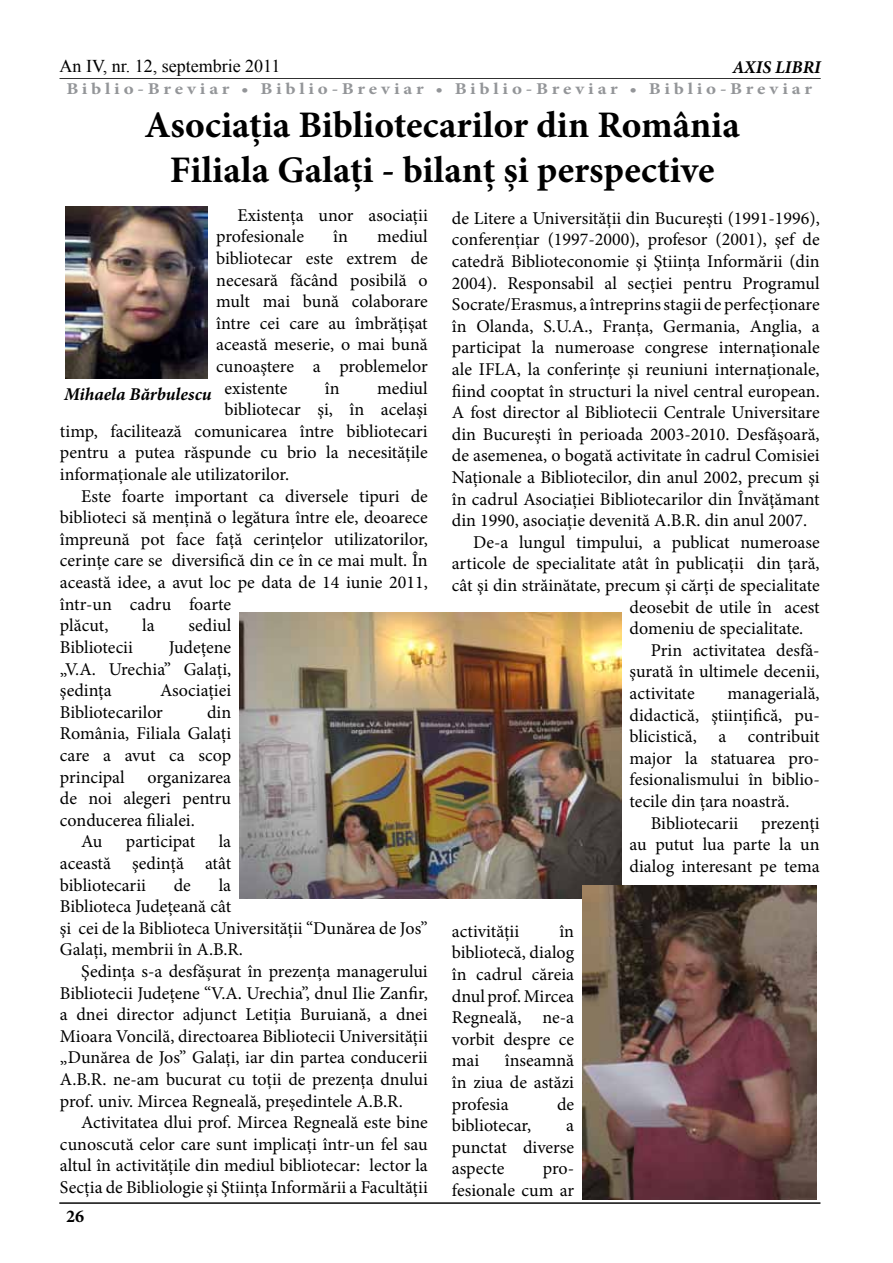
<style>
.page{position:relative;width:893px;height:1263px;background:#fff}
.page>*{position:absolute;margin:0;border:0;box-sizing:border-box;transform-origin:0 0}
.t1{font:700 37.5px/45px "Minion Pro";color:#000;text-align:center}
.t2{font:18px/21.6px "Minion Pro";color:#000;text-align:justify}
.t3{font:italic 700 18px "Minion Pro";color:#000}
.t4{font:18px "Times New Roman";color:#000}
.t5{font:700 18px "Minion Pro";color:#000}
.t6{font:700 16.5px "Minion Pro";letter-spacing:.195em;color:#939598;scale:1.15 1}
</style>
<div class="page">
<hr style="left:60px;top:78px;width:761px;height:1px;background:#000">
<hr style="left:59px;top:1202px;width:761px;height:2px;background:#000">
<img style="left:66px;top:207px;width:142px;height:171px">
<img style="left:240px;top:612px;width:381px;height:286px">
<img style="left:583px;top:886px;width:234px;height:313px">
<p class="t4" style="left:60px;top:54px;width:222px">An IV, nr. 12, septembrie 2011</p>
<p class="t3" style="left:732px;top:54px;width:90px">AXIS LIBRI</p>
<p class="t6" style="left:66px;top:77px;width:650px">Biblio-Breviar • Biblio-Breviar • Biblio-Breviar • Biblio-Breviar</p>
<h1 class="t1" style="left:144px;top:102px;width:597px">Asociaţia Bibliotecarilor din România<br>Filiala Galaţi - bilanţ şi perspective</h1>
<p class="t2" style="left:452px;top:207px;width:369px">de Litere a Universităţii din Bucureşti (1991-1996),</p>
<p class="t2" style="left:452px;top:229px;width:369px">conferenţiar (1997-2000), profesor (2001), şef de</p>
<p class="t2" style="left:452px;top:251px;width:369px">catedră Biblioteconomie şi Ştiinţa Informării (din</p>
<p class="t2" style="left:452px;top:272px;width:369px">2004). Responsabil al secţiei pentru Programul</p>
<p class="t2" style="left:452px;top:294px;width:369px">Socrate/Erasmus, a întreprins stagii de perfecţionare</p>
<p class="t2" style="left:452px;top:315px;width:369px">în Olanda, S.U.A., Franţa, Germania, Anglia, a</p>
<p class="t2" style="left:452px;top:337px;width:369px">participat la numeroase congrese internaţionale</p>
<p class="t2" style="left:452px;top:359px;width:369px">ale IFLA, la conferinţe şi reuniuni internaţionale,</p>
<p class="t2" style="left:452px;top:380px;width:369px">fiind cooptat în structuri la nivel central european.</p>
<p class="t2" style="left:452px;top:402px;width:369px">A fost director al Bibliotecii Centrale Universitare</p>
<p class="t2" style="left:452px;top:423px;width:369px">din Bucureşti în perioada 2003-2010. Desfășoară,</p>
<p class="t2" style="left:452px;top:445px;width:369px">de asemenea, o bogată activitate în cadrul Comisiei</p>
<p class="t2" style="left:452px;top:467px;width:369px">Naţionale a Bibliotecilor, din anul 2002, precum şi</p>
<p class="t2" style="left:452px;top:488px;width:369px">în cadrul Asociaţiei Bibliotecarilor din Învăţămant</p>
<p class="t2" style="left:452px;top:510px;width:357px">din 1990, asociaţie devenită A.B.R. din anul 2007.</p>
<p class="t2" style="left:473px;top:531px;width:348px">De-a lungul timpului, a publicat numeroase</p>
<p class="t2" style="left:452px;top:553px;width:369px">articole de specialitate atât în publicaţii din ţară,</p>
<p class="t2" style="left:452px;top:575px;width:369px">cât şi din străinătate, precum şi cărţi de specialitate</p>
<p class="t2" style="left:630px;top:596px;width:192px">deosebit de utile în acest</p>
<p class="t2" style="left:630px;top:618px;width:175px">domeniu de specialitate.</p>
<p class="t2" style="left:651px;top:639px;width:168px">Prin activitatea desfă-</p>
<p class="t2" style="left:630px;top:661px;width:192px">şurată în ultimele decenii,</p>
<p class="t2" style="left:630px;top:683px;width:67px">activitate</p>
<p class="t2" style="left:727px;top:683px;width:94px">managerială,</p>
<p class="t2" style="left:630px;top:704px;width:190px">didactică, ştiinţifică, pu-</p>
<p class="t2" style="left:630px;top:726px;width:192px">blicistică, a contribuit</p>
<p class="t2" style="left:630px;top:747px;width:190px">major la statuarea pro-</p>
<p class="t2" style="left:630px;top:769px;width:190px">fesionalismului în biblio-</p>
<p class="t2" style="left:630px;top:791px;width:161px">tecile din ţara noastră.</p>
<p class="t2" style="left:651px;top:812px;width:89px">Bibliotecarii</p>
<p class="t2" style="left:216px;top:204px;width:213px;text-indent:21px">Existenţa unor asociaţii profesionale</p>
<p class="t2" style="left:333px;top:226px;width:16px">în</p>
<p class="t2" style="left:377px;top:226px;width:52px">mediul</p>
<p class="t2" style="left:216px;top:248px;width:213px">bibliotecar este extrem de</p>
<p class="t2" style="left:216px;top:269px;width:213px">necesară făcând posibilă o</p>
<p class="t2" style="left:216px;top:291px;width:213px">mult mai bună colaborare</p>
<p class="t2" style="left:216px;top:312px;width:213px">între cei care au îmbrăţişat</p>
<p class="t2" style="left:216px;top:334px;width:213px">această meserie, o mai bună</p>
<p class="t2" style="left:216px;top:356px;width:213px">cunoaştere a problemelor</p>
<p class="t2" style="left:225px;top:377px;width:64px">existente</p>
<p class="t2" style="left:325px;top:377px;width:16px">în</p>
<p class="t2" style="left:377px;top:377px;width:52px">mediul</p>
<p class="t2" style="left:225px;top:399px;width:205px">bibliotecar şi, în acelaşi</p>
<p class="t2" style="left:60px;top:420px;width:369px">timp, facilitează comunicarea între bibliotecari</p>
<p class="t2" style="left:60px;top:442px;width:369px">pentru a putea răspunde cu brio la necesităţile</p>
<p class="t2" style="left:60px;top:464px;width:231px">informaţionale ale utilizatorilor.</p>
<p class="t2" style="left:81px;top:485px;width:348px">Este foarte important ca diversele tipuri de</p>
<p class="t2" style="left:60px;top:507px;width:369px">biblioteci să menţină o legătura între ele, deoarece</p>
<p class="t2" style="left:60px;top:528px;width:369px">împreună pot face faţă cerinţelor utilizatorilor,</p>
<p class="t2" style="left:60px;top:550px;width:369px">cerinţe care se diversifică din ce în ce mai mult. În</p>
<p class="t2" style="left:60px;top:572px;width:369px">această idee, a avut loc pe data de 14 iunie 2011,</p>
<p class="t2" style="left:60px;top:593px;width:173px">într-un cadru foarte</p>
<p class="t2" style="left:60px;top:615px;width:50px">plăcut,</p>
<p class="t2" style="left:142px;top:615px;width:14px">la</p>
<p class="t2" style="left:188px;top:615px;width:44px">sediul</p>
<p class="t2" style="left:60px;top:636px;width:74px">Bibliotecii</p>
<p class="t3" style="left:64px;top:381px;width:149px">Mihaela Bărbulescu</p>
<p class="t2" style="left:60px;top:636px;width:173px;text-indent:109px">Judeţene „V.A. Urechia” Galaţi, şedinţa</p>
<p class="t2" style="left:60px;top:680px;width:173px;text-indent:100px">Asociaţiei<br>Bibliotecarilor</p>
<p class="t2" style="left:60px;top:701px;width:173px;text-indent:147px">din România, Filiala Galaţi care a avut ca scop principal</p>
<p class="t2" style="left:147px;top:766px;width:85px">organizarea</p>
<p class="t2" style="left:60px;top:788px;width:173px">de noi alegeri pentru</p>
<p class="t2" style="left:60px;top:809px;width:136px">conducerea filialei.</p>
<p class="t2" style="left:81px;top:831px;width:23px">Au</p>
<p class="t2" style="left:126px;top:831px;width:71px">participat</p>
<p class="t2" style="left:630px;top:812px;width:192px;text-indent:132px">prezenţi au putut lua parte la un dialog interesant pe tema</p>
<p class="t2" style="left:60px;top:831px;width:173px;text-indent:159px">la această şedinţă atât bibliotecarii</p>
<p class="t2" style="left:60px;top:874px;width:369px;text-align:left;text-indent:159px">la<br>Biblioteca Judeţeană cât<br>şi cei de la Biblioteca Universităţii “Dunărea de Jos”<br>Galaţi, membrii în A.B.R.</p>
<p class="t2" style="left:60px;top:960px;width:369px;text-indent:21px">Şedinţa s-a desfăşurat în prezenţa managerului Bibliotecii Judeţene “V.A. Urechia”, dnul Ilie Zanfir, a dnei director adjunct Letiţia Buruiană, a dnei Mioara Voncilă, directoarea Bibliotecii Universităţii „Dunărea de Jos” Galaţi, iar din partea conducerii A.B.R. ne-am bucurat cu toţii de prezenţa dnului prof. univ. Mircea Regneală, preşedintele A.B.R.</p>
<p class="t2" style="left:60px;top:1112px;width:369px;text-indent:21px">Activitatea dlui prof. Mircea Regneală este bine cunoscută celor care sunt implicaţi într-un fel sau altul în activităţile din mediul bibliotecar: lector la Secţia de Bibliologie şi Ştiința Informării a Facultăţii</p>
<p class="t2" style="left:174px;top:874px;width:19px">de</p>
<p class="t2" style="left:452px;top:920px;width:124px;text-indent:108px">în bibliotecă, dialog în cadrul căreia dnul prof. Mircea Regneală, ne-a vorbit despre ce mai</p>
<p class="t2" style="left:452px;top:920px;width:69px">activităţii</p>
<p class="t2" style="left:452px;top:1050px;width:124px;text-indent:53px">înseamnă în ziua de astăzi profesia</p>
<p class="t2" style="left:557px;top:1093px;width:19px">de</p>
<p class="t2" style="left:452px;top:1115px;width:81px">bibliotecar,</p>
<p class="t2" style="left:452px;top:1115px;width:124px;text-indent:114px">a punctat diverse aspecte</p>
<p class="t2" style="left:452px;top:1158px;width:124px;text-align:right">pro-<br>fesionale cum ar</p>
<p class="t5" style="left:66px;top:1203px;width:19px">26</p>
</div>
